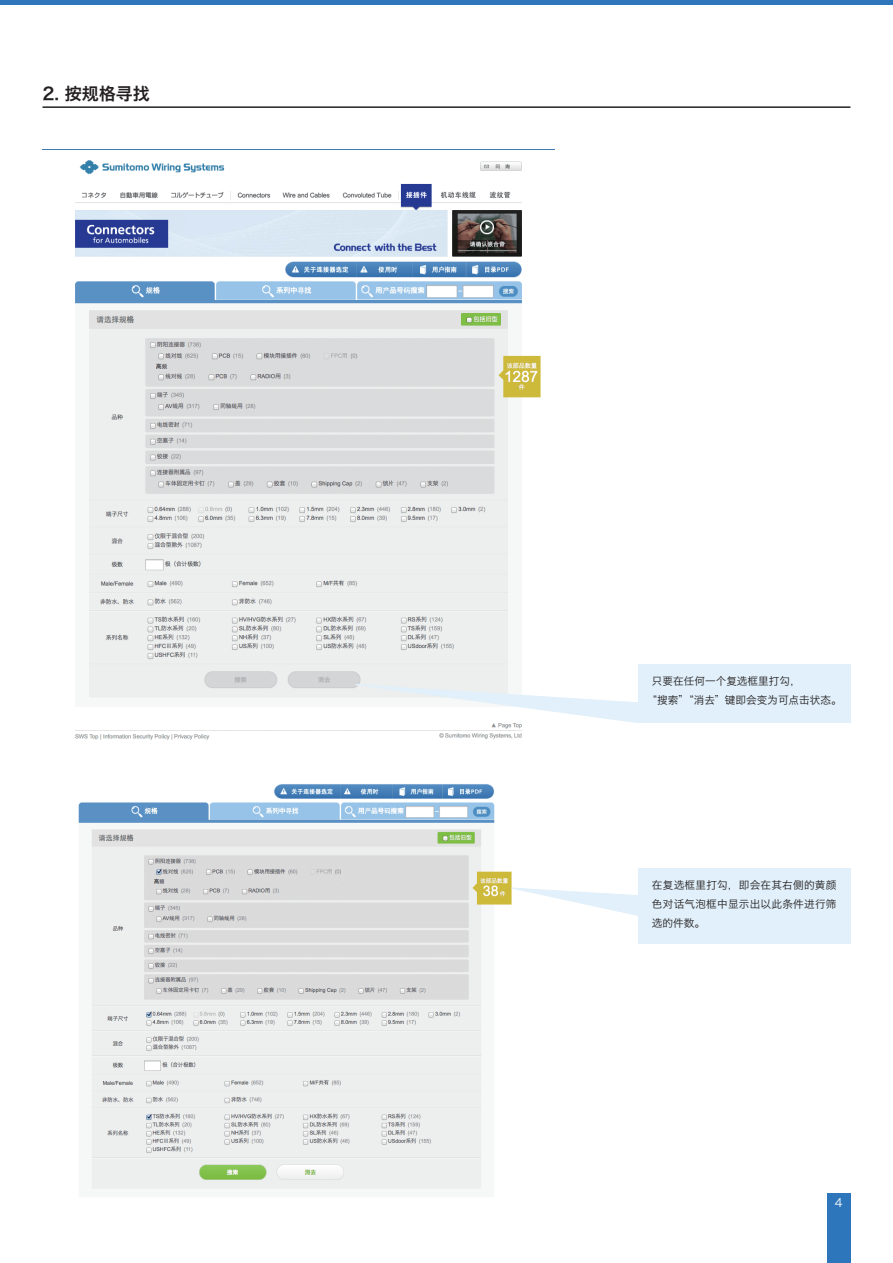
<style>
.page{position:relative;width:893px;height:1263px;background:#fff}
.page>*{position:absolute;margin:0;border:0;box-sizing:border-box;transform-origin:0 0}
.t1{font:16.95px "Hiragino Sans GB W6";color:#231f20}
.t2{font:11.7px "Hiragino Sans GB W3";color:#fff}
.t3{font:10.65px/18.6px "Hiragino Sans GB W3";letter-spacing:.02em;color:#231f20;text-align:justify}
.t4{font:10.65px/18.6px "Hiragino Sans GB W3";color:#231f20}
</style>
<div class="page">
<hr style="left:43px;top:106px;width:807px;height:2px;background:#231f20">
<div style="left:0;top:0;width:893px;height:5px;background:#2e76bc"></div>
<div style="left:827px;top:1193px;width:23px;height:70px;background:#2e76bc"></div>
<img style="left:43px;top:149px;width:511px;height:591px">
<img style="left:78px;top:784px;width:434px;height:405px">
<div style="left:638px;top:664px;width:212px;height:58px;background:#e1f0fa"></div>
<svg style="left:344px;top:683px;width:294px;height:40px"></svg>
<div style="left:638px;top:868px;width:212px;height:76px;background:#e1f0fa"></div>
<svg style="left:506px;top:887px;width:132px;height:29px"></svg>
<h1 class="t1" style="left:43px;top:83px;width:109px">2. 按规格寻找</h1>
<p class="t4" style="left:647px;top:672px;width:197px;text-indent:5px">只要在任何一个复选框里打勾，<br>“搜索”“消去”键即会变为可点击状态。</p>
<p class="t3" style="left:652px;top:876px;width:186px">在复选框里打勾，即会在其右侧的黄颜色对话气泡框中显示出以此条件进行筛选的件数。</p>
<p class="t2" style="left:835px;top:1195px;width:9px">4</p>
</div>
